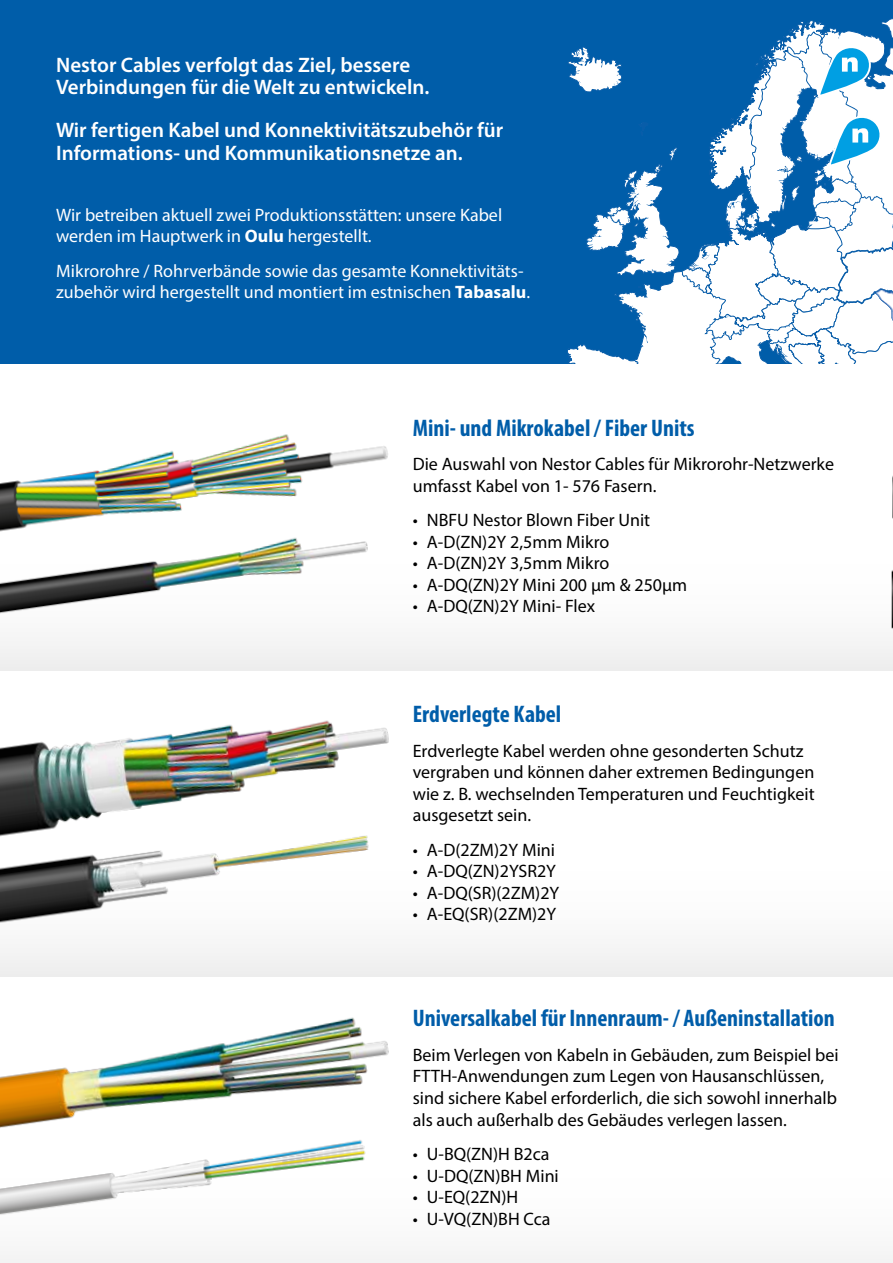
<style>
.page{position:relative;width:893px;height:1263px;background:#fff}
.page>*{position:absolute;margin:0;border:0;box-sizing:border-box;transform-origin:0 0}
.t1{font:700 condensed 24px "Myriad Pro";color:#005da9}
.t2{font:600 21px/22.5px "Myriad Pro";color:#fff}
.t3{font:18px/21.6px "Myriad Pro";color:#000}
.t4{font:18px/21.6px "Myriad Pro";color:#fff}
.s1{font-weight:700}
</style>
<div class="page">
<div style="left:0;top:364px;width:893px;height:306px;background:linear-gradient(to right,#fafafa,#fdfdfd)"></div>
<div style="left:0;top:670px;width:893px;height:307px;background:linear-gradient(to right,#f5f5f5,#fff)"></div>
<div style="left:0;top:0;width:893px;height:364px;background:#005da9"></div>
<svg style="left:567px;top:18px;width:326px;height:346px"></svg>
<img style="left:0;top:398px;width:396px;height:158px">
<img style="left:0;top:501px;width:378px;height:156px">
<img style="left:0;top:689px;width:396px;height:158px">
<img style="left:0;top:792px;width:378px;height:156px">
<img style="left:0;top:1017px;width:389px;height:85px">
<img style="left:892px;top:447px;width:1px;height:94px">
<img style="left:892px;top:549px;width:1px;height:99px">
<img style="left:0;top:1102px;width:378px;height:156px">
<p class="t2" style="left:56px;top:53px;width:375px">Nestor Cables verfolgt das Ziel, bessere<br>Verbindungen für die Welt zu entwickeln.</p>
<p class="t2" style="left:56px;top:119px;width:449px">Wir fertigen Kabel und Konnektivitätszubehör für<br>Informations- und Kommunikationsnetze an.</p>
<p class="t4" style="left:56px;top:204px;width:448px">Wir betreiben aktuell zwei Produktionsstätten: unsere Kabel werden im Hauptwerk in <span class="s1">Oulu</span> hergestellt.</p>
<p class="t4" style="left:56px;top:260px;width:475px">Mikrorohre / Rohrverbände sowie das gesamte Konnektivitäts&shy;zubehör wird hergestellt und montiert im estnischen <span class="s1">Tabasalu</span>.</p>
<h1 class="t1" style="left:413px;top:413px;width:283px">Mini- und Mikrokabel / Fiber Units</h1>
<p class="t3" style="left:413px;top:453px;width:423px">Die Auswahl von Nestor Cables für Mikrorohr-Netzwerke umfasst Kabel von 1- 576 Fasern.</p>
<p class="t3" style="left:413px;top:509px;width:239px">• NBFU Nestor Blown Fiber Unit</p>
<p class="t3" style="left:413px;top:530px;width:198px">• A-D(ZN)2Y 2,5mm Mikro</p>
<p class="t3" style="left:413px;top:552px;width:198px">• A-D(ZN)2Y 3,5mm Mikro</p>
<p class="t3" style="left:413px;top:574px;width:276px">• A-DQ(ZN)2Y Mini 200 µm &amp; 250µm</p>
<p class="t3" style="left:413px;top:595px;width:184px">• A-DQ(ZN)2Y Mini- Flex</p>
<h1 class="t1" style="left:413px;top:699px;width:150px">Erdverlegte Kabel</h1>
<p class="t3" style="left:413px;top:739px;width:403px">Erdverlegte Kabel werden ohne gesonderten Schutz vergraben und können daher extremen Bedingungen wie z. B. wechselnden Temperaturen und Feuchtigkeit ausgesetzt sein.</p>
<p class="t3" style="left:413px;top:838px;width:144px">• A-D(2ZM)2Y Mini</p>
<p class="t3" style="left:413px;top:860px;width:145px">• A-DQ(ZN)2YSR2Y</p>
<p class="t3" style="left:413px;top:882px;width:148px">• A-DQ(SR)(2ZM)2Y</p>
<p class="t3" style="left:413px;top:903px;width:145px">• A-EQ(SR)(2ZM)2Y</p>
<h1 class="t1" style="left:413px;top:1003px;width:423px">Universalkabel für Innenraum- / Außeninstallation</h1>
<p class="t3" style="left:413px;top:1044px;width:427px">Beim Verlegen von Kabeln in Gebäuden, zum Beispiel bei FTTH-Anwendungen zum Legen von Hausanschlüssen, sind sichere Kabel erforderlich, die sich sowohl innerhalb als auch außerhalb des Gebäudes verlegen lassen.</p>
<p class="t3" style="left:413px;top:1143px;width:138px">• U-BQ(ZN)H B2ca</p>
<p class="t3" style="left:413px;top:1164px;width:148px">• U-DQ(ZN)BH Mini</p>
<p class="t3" style="left:413px;top:1186px;width:107px">• U-EQ(2ZN)H</p>
<p class="t3" style="left:413px;top:1208px;width:139px">• U-VQ(ZN)BH Cca</p>
</div>
